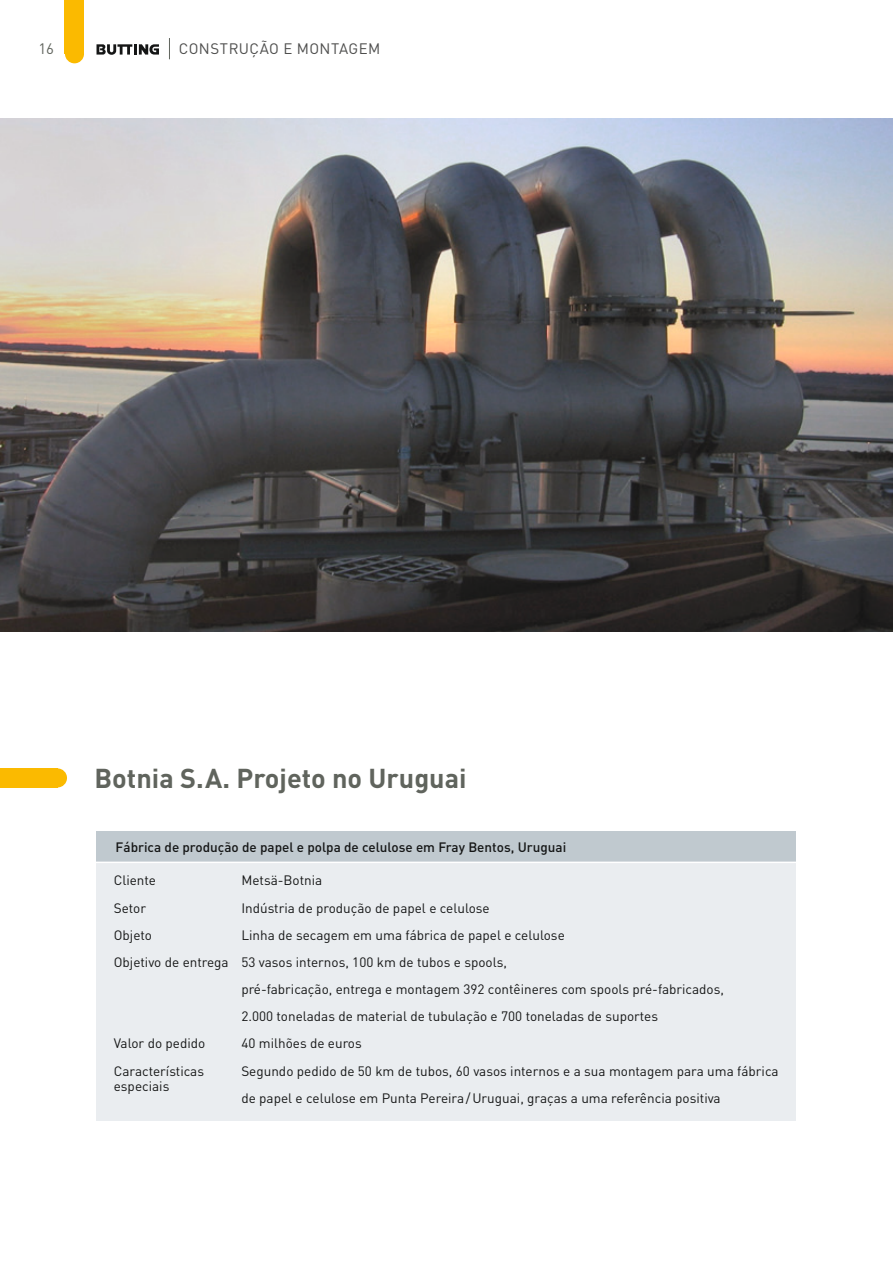
<style>
.page{position:relative;width:893px;height:1263px;background:#fff}
.page>*{position:absolute;margin:0;border:0;box-sizing:border-box;transform-origin:0 0}
.t1{font:700 27px "DIN";color:#60645d}
.t2{font:15px "DIN";letter-spacing:.03em;color:#4e4e4d}
.t3{font:15px "DIN";color:#60645d}
.t4{font:13.5px/15px "DIN";color:#151616}
.t5{font:500 13.5px "DIN";color:#151616}
</style>
<div class="page">
<div style="left:65px;top:0;width:19px;height:54px;background:#fbba00"></div>
<div style="left:65px;top:44px;width:19px;height:19px;background:#fbba00;border-radius:50%"></div>
<svg style="left:97px;top:44px;width:62px;height:11px"></svg>
<svg style="left:169px;top:38px;width:1px;height:21px"></svg>
<img style="left:0;top:118px;width:893px;height:513px">
<div style="left:0;top:768px;width:58px;height:19px;background:#fbba00"></div>
<div style="left:48px;top:768px;width:19px;height:19px;background:#fbba00;border-radius:50%"></div>
<div style="left:96px;top:832px;width:700px;height:289px;background:#eaedf0"></div>
<div style="left:96px;top:832px;width:700px;height:31px;background:#c0c9cf"></div>
<p class="t3" style="left:39px;top:40px;width:17px">16</p>
<p class="t2" style="left:179px;top:40px;width:203px">CONSTRUÇÃO E MONTAGEM</p>
<h1 class="t1" style="left:95px;top:760px;width:374px">Botnia S.A. Projeto no Uruguai</h1>
<p class="t5" style="left:116px;top:838px;width:452px">Fábrica de produção de papel e polpa de celulose em Fray Bentos, Uruguai</p>
<p class="t4" style="left:114px;top:873px;width:44px">Cliente</p>
<p class="t4" style="left:241px;top:873px;width:82px">Metsä-Botnia</p>
<p class="t4" style="left:114px;top:900px;width:34px">Setor</p>
<p class="t4" style="left:241px;top:900px;width:250px">Indústria de produção de papel e celulose</p>
<p class="t4" style="left:114px;top:928px;width:40px">Objeto</p>
<p class="t4" style="left:241px;top:928px;width:325px">Linha de secagem em uma fábrica de papel e celulose</p>
<p class="t4" style="left:114px;top:955px;width:395px">Objetivo de entrega 53 vasos internos, 100 km de tubos e spools,</p>
<p class="t4" style="left:241px;top:982px;width:484px">pré-fabricação, entrega e montagem 392 contêineres com spools pré-fabricados,</p>
<p class="t4" style="left:241px;top:1009px;width:418px">2.000 toneladas de material de tubulação e 700 toneladas de suportes</p>
<p class="t4" style="left:114px;top:1036px;width:93px">Valor do pedido</p>
<p class="t4" style="left:241px;top:1036px;width:122px">40 milhões de euros</p>
<p class="t4" style="left:114px;top:1064px;width:92px">Características especiais</p>
<p class="t4" style="left:241px;top:1058px;width:539px;line-height:27px">Segundo pedido de 50 km de tubos, 60 vasos internos e a sua montagem para uma fábrica de papel e celulose em Punta Pereira/Uruguai, graças a uma referência positiva</p>
</div>
